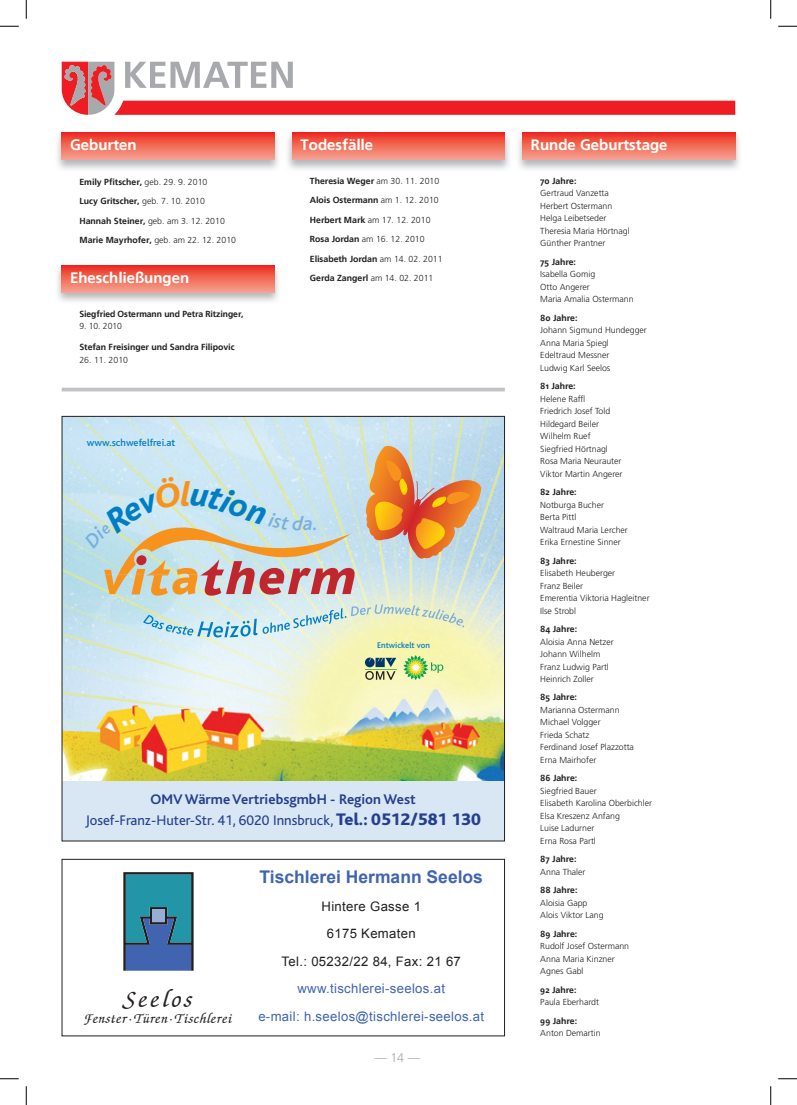
<style>
.page{position:relative;width:797px;height:1105px;background:#fff}
.page>*{position:absolute;margin:0;border:0;box-sizing:border-box;transform-origin:0 0}
.t1{font:italic 500 25px "Zapf Chancery IT Cby BT";letter-spacing:.125em;color:#231f20}
.t2{font:italic 500 20.5px "Bliss";color:#79aede}
.t3{font:700 17.5px "Arial";color:#4064af}
.t4{font:700 15px "Frutiger Linotype";color:#fff}
.t5{font:14.62px/21px "Bliss";color:#253f8e;text-align:center}
.t6{font:italic 500 14.38px "Zapf Chancery IT Cby BT";letter-spacing:.05em;color:#231f20}
.t7{font:13.12px/27.5px "Arial";letter-spacing:.025em;color:#4064af;text-align:center}
.t8{font:13.12px/27.5px "Arial";letter-spacing:.025em;color:#231f20;text-align:center}
.t9{font:300 12.5px "Frutiger LT Pro";color:#a8a9ad}
.t10{font:500 10.38px "Bliss";color:#007ec5}
.t11{font:300 8.75px/12.5px "Frutiger LT Pro";color:#231f20}
.t12{font:700 8.75px "Frutiger Linotype";color:#231f20}
.t13{font:500 8.62px "Bliss";color:#007ec5}
.s1{font-family:"Frutiger LT Pro";font-weight:300}
.s2{font-family:"Frutiger Linotype";font-weight:700}
.s3{font-weight:700}
.s4{font-weight:800;font-size:17.5px}
</style>
<div class="page">
<img style="left:64px;top:418px;width:439px;height:363px">
<div style="left:62px;top:781px;width:442px;height:60px;background:#d9e7f5"></div>
<svg style="left:143px;top:604px;width:321px;height:33px;background:#cde4d9"></svg>
<svg style="left:365px;top:657px;width:31px;height:23px"></svg>
<svg style="left:403px;top:655px;width:40px;height:25px"></svg>
<svg style="left:364px;top:446px;width:117px;height:115px;background:#d6a87f"></svg>
<svg style="left:62px;top:62px;width:673px;height:53px"></svg>
<img style="left:287px;top:132px;width:222px;height:38px">
<div style="left:292px;top:133px;width:213px;height:26px;background:linear-gradient(to bottom,#ed3221,#f69d8a)"></div>
<img style="left:57px;top:265px;width:221px;height:37px">
<svg style="left:62px;top:265px;width:212px;height:27px;background:#f16656"></svg>
<img style="left:57px;top:132px;width:221px;height:38px">
<div style="left:62px;top:133px;width:212px;height:26px;background:linear-gradient(to bottom,#ed3221,#f69d8a)"></div>
<img style="left:518px;top:132px;width:221px;height:38px">
<div style="left:522px;top:133px;width:213px;height:26px;background:linear-gradient(to bottom,#ed3221,#f69d8a)"></div>
<hr style="left:62px;top:388px;width:443px;height:3px;background:#c2c3c6">
<svg style="left:123px;top:872px;width:71px;height:99px;background:#347899"></svg>
<div style="left:62px;top:859px;width:443px;height:177px;border:1px solid #231f20"></div>
<svg style="left:0;top:25px;width:19px;height:2px"></svg>
<svg style="left:778px;top:25px;width:19px;height:2px"></svg>
<svg style="left:0;top:1078px;width:19px;height:1px"></svg>
<svg style="left:778px;top:1078px;width:19px;height:1px"></svg>
<svg style="left:25px;top:0;width:2px;height:19px"></svg>
<svg style="left:25px;top:1086px;width:2px;height:19px"></svg>
<svg style="left:770px;top:0;width:1px;height:19px"></svg>
<svg style="left:770px;top:1086px;width:1px;height:19px"></svg>
<svg style="left:83px;top:475px;width:271px;height:121px;background:#cccec8"></svg>
<h3 class="t4" style="left:300px;top:136px;width:74px">Todesfälle</h3>
<h3 class="t4" style="left:70px;top:136px;width:68px">Geburten</h3>
<h3 class="t4" style="left:531px;top:136px;width:138px">Runde Geburtstage</h3>
<p class="t12" style="left:79px;top:176px;width:129px">Emily Pfitscher, <span class="s1">geb. 29. 9. 2010</span></p>
<p class="t12" style="left:79px;top:196px;width:127px">Lucy Gritscher, <span class="s1">geb. 7. 10. 2010</span></p>
<p class="t11" style="left:79px;top:215px;width:147px"><span class="s2">Hannah Steiner,</span> geb. am 3. 12. 2010</p>
<p class="t11" style="left:79px;top:234px;width:158px"><span class="s2">Marie Mayrhofer,</span> geb. am 22. 12. 2010</p>
<h3 class="t4" style="left:70px;top:269px;width:121px">Eheschließungen</h3>
<p class="t12" style="left:79px;top:308px;width:166px">Siegfried Ostermann und Petra Ritzinger,</p>
<p class="t11" style="left:79px;top:320px;width:44px">9. 10. 2010</p>
<p class="t12" style="left:79px;top:342px;width:157px">Stefan Freisinger und Sandra Filipovic</p>
<p class="t11" style="left:79px;top:354px;width:50px">26. 11. 2010</p>
<p class="t10" style="left:87px;top:437px;width:90px">www.schwefelfrei.at</p>
<p class="t12" style="left:310px;top:175px;width:131px">Theresia Weger <span class="s1">am 30. 11. 2010</span></p>
<p class="t12" style="left:310px;top:195px;width:130px">Alois Ostermann <span class="s1">am 1. 12. 2010</span></p>
<p class="t11" style="left:310px;top:213px;width:122px"><span class="s2">Herbert Mark</span> am 17. 12. 2010</p>
<p class="t11" style="left:310px;top:233px;width:116px"><span class="s2">Rosa Jordan</span> am 16. 12. 2010</p>
<p class="t12" style="left:310px;top:253px;width:134px">Elisabeth Jordan <span class="s1">am 14. 02. 2011</span></p>
<p class="t12" style="left:310px;top:273px;width:125px">Gerda Zangerl <span class="s1">am 14. 02. 2011</span></p>
<h2 class="t2" style="left:303px;top:513px;width:11px">a</h2>
<p class="t13" style="left:377px;top:641px;width:54px">Entwickelt von</p>
<h3 class="t5" style="left:85px;top:788px;width:397px"><span class="s3">OMV Wärme VertriebsgmbH - Region West<br></span>Josef-Franz-Huter-Str. 41, 6020 Innsbruck, <span class="s4">Tel.: 0512/581 130</span></h3>
<h1 class="t1" style="left:125px;top:986px;width:69px">Seelos</h1>
<h3 class="t6" style="left:85px;top:1011px;width:149px">Fenster·Türen·Tischlerei</h3>
<h3 class="t3" style="left:259px;top:865px;width:225px">Tischlerei Hermann Seelos</h3>
<h3 class="t8" style="left:282px;top:892px;width:181px">Hintere Gasse 1<br>6175 Kematen<br>Tel.: 05232/22 84, Fax: 21 67</h3>
<h3 class="t7" style="left:258px;top:975px;width:227px">www.tischlerei-seelos.at<br>e-mail: h.seelos@tischlerei-seelos.at</h3>
<h3 class="t9" style="left:374px;top:1050px;width:47px">— 14 —</h3>
<p class="t12" style="left:540px;top:175px;width:38px">70 Jahre:</p>
<p class="t11" style="left:540px;top:187px;width:91px">Gertraud Vanzetta<br>Herbert Ostermann<br>Helga Leibetseder<br>Theresia Maria Hörtnagl<br>Günther Prantner</p>
<p class="t12" style="left:540px;top:256px;width:37px">75 Jahre:</p>
<p class="t11" style="left:540px;top:268px;width:95px">Isabella Gomig<br>Otto Angerer<br>Maria Amalia Ostermann</p>
<p class="t12" style="left:540px;top:312px;width:39px">80 Jahre:</p>
<p class="t11" style="left:540px;top:324px;width:108px">Johann Sigmund Hundegger<br>Anna Maria Spiegl<br>Edeltraud Messner<br>Ludwig Karl Seelos</p>
<p class="t12" style="left:540px;top:381px;width:37px">81 Jahre:</p>
<p class="t11" style="left:540px;top:392px;width:84px">Helene Raffl<br>Friedrich Josef Told<br>Hildegard Beiler<br>Wilhelm Ruef<br>Siegfried Hörtnagl<br>Rosa Maria Neurauter<br>Viktor Martin Angerer</p>
<p class="t12" style="left:540px;top:487px;width:38px">82 Jahre:</p>
<p class="t11" style="left:540px;top:498px;width:89px">Notburga Bucher<br>Berta Pittl<br>Waltraud Maria Lercher<br>Erika Ernestine Sinner</p>
<p class="t12" style="left:540px;top:555px;width:38px">83 Jahre:</p>
<p class="t11" style="left:540px;top:567px;width:111px">Elisabeth Heuberger<br>Franz Beiler<br>Emerentia Viktoria Hagleitner<br>Ilse Strobl</p>
<p class="t12" style="left:540px;top:624px;width:38px">84 Jahre:</p>
<p class="t11" style="left:540px;top:635px;width:75px">Aloisia Anna Netzer<br>Johann Wilhelm<br>Franz Ludwig Partl<br>Heinrich Zoller</p>
<p class="t12" style="left:540px;top:692px;width:38px">85 Jahre:</p>
<p class="t11" style="left:540px;top:704px;width:95px">Marianna Ostermann<br>Michael Volgger<br>Frieda Schatz<br>Ferdinand Josef Plazzotta<br>Erna Mairhofer</p>
<p class="t12" style="left:540px;top:773px;width:39px">86 Jahre:</p>
<p class="t11" style="left:540px;top:785px;width:113px">Siegfried Bauer<br>Elisabeth Karolina Oberbichler<br>Elsa Kreszenz Anfang<br>Luise Ladurner<br>Erna Rosa Partl</p>
<p class="t12" style="left:540px;top:854px;width:38px">87 Jahre:</p>
<p class="t11" style="left:540px;top:866px;width:47px">Anna Thaler</p>
<p class="t12" style="left:540px;top:885px;width:39px">88 Jahre:</p>
<p class="t11" style="left:540px;top:897px;width:65px">Aloisia Gapp<br>Alois Viktor Lang</p>
<p class="t12" style="left:540px;top:928px;width:39px">89 Jahre:</p>
<p class="t11" style="left:540px;top:940px;width:90px">Rudolf Josef Ostermann<br>Anna Maria Kinzner<br>Agnes Gabl</p>
<p class="t12" style="left:540px;top:984px;width:38px">92 Jahre:</p>
<p class="t11" style="left:540px;top:996px;width:60px">Paula Eberhardt</p>
<p class="t12" style="left:540px;top:1015px;width:38px">99 Jahre:</p>
<p class="t11" style="left:540px;top:1027px;width:62px">Anton Demartin</p>
</div>
